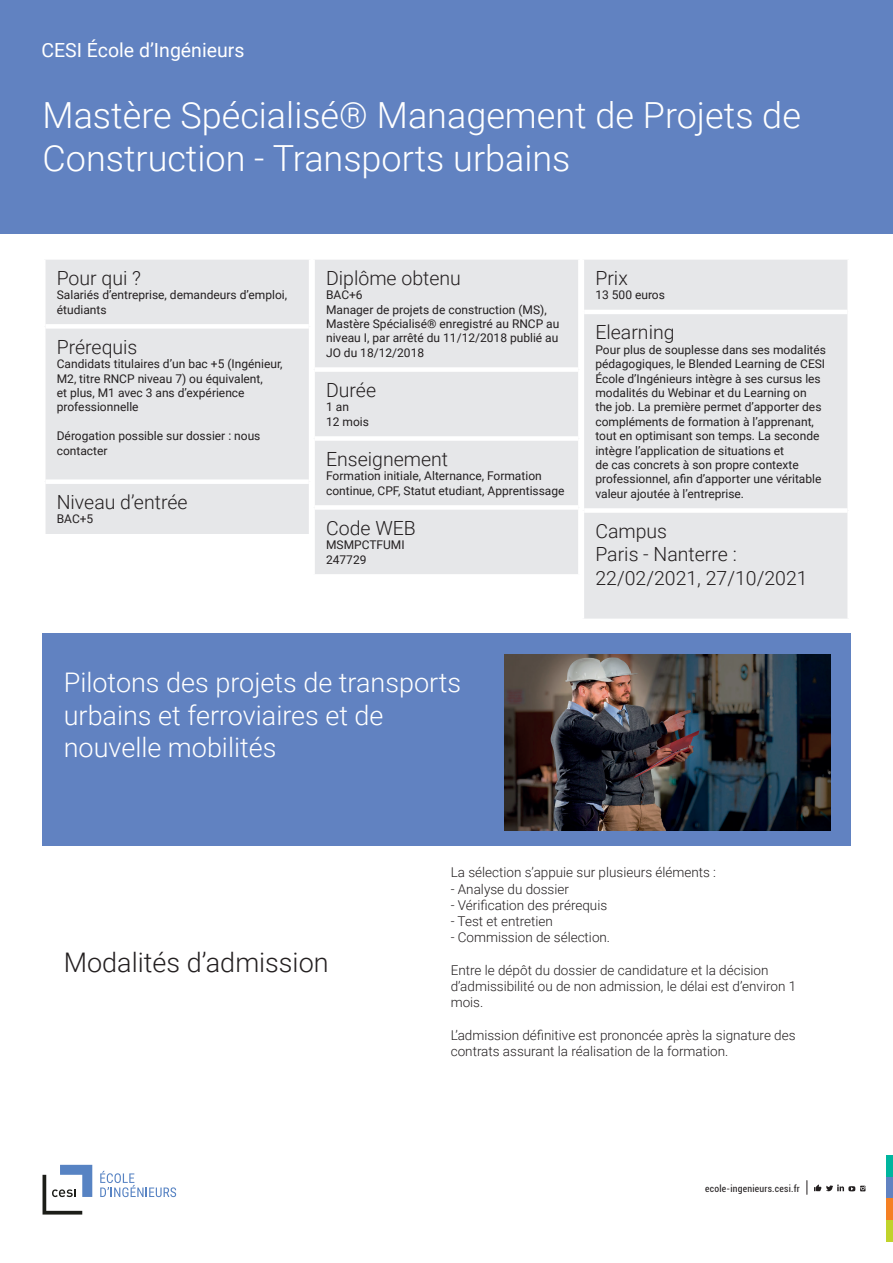
<style>
.page{position:relative;width:893px;height:1263px;background:#fff}
.page>*{position:absolute;margin:0;border:0;box-sizing:border-box;transform-origin:0 0}
.t1{font:300 36px/43.2px "Roboto";color:#fff}
.t2{font:300 27px/32.4px "Roboto";color:#fff}
.t3{font:300 27px "Roboto";color:#231f20}
.t4{font:300 19.5px/23.4px "Roboto";color:#231f20}
.t5{font:19.5px "Roboto";color:#fff}
.t6{font:300 13.5px/16.2px "Roboto";color:#231f20}
.t7{font:12px/14.4px "Roboto";color:#231f20}
.t8{font:condensed 9.6px "Roboto";letter-spacing:.025em;color:#231f20}
</style>
<div class="page">
<div style="left:0;top:0;width:893px;height:234px;background:#6182c1"></div>
<div style="left:46px;top:260px;width:263px;height:274px;background:#e6e7e9"></div>
<div style="left:46px;top:324px;width:263px;height:5px;background:#fff"></div>
<div style="left:46px;top:479px;width:263px;height:5px;background:#fff"></div>
<div style="left:315px;top:260px;width:263px;height:314px;background:#e6e7e9"></div>
<div style="left:315px;top:367px;width:263px;height:5px;background:#fff"></div>
<div style="left:315px;top:436px;width:263px;height:5px;background:#fff"></div>
<div style="left:315px;top:505px;width:263px;height:5px;background:#fff"></div>
<div style="left:584px;top:260px;width:263px;height:359px;background:#e6e7e9"></div>
<div style="left:584px;top:508px;width:263px;height:5px;background:#fff"></div>
<hr style="left:584px;top:310px;width:263px;height:4px;background:#fff">
<div style="left:43px;top:633px;width:808px;height:213px;background:#6182c1"></div>
<img style="left:505px;top:654px;width:325px;height:177px">
<div style="left:886px;top:1220px;width:7px;height:21px;background:#c0d32b"></div>
<div style="left:886px;top:1198px;width:7px;height:22px;background:#f58023"></div>
<div style="left:886px;top:1176px;width:7px;height:22px;background:#6182c1"></div>
<div style="left:886px;top:1155px;width:7px;height:21px;background:#00b59e"></div>
<svg style="left:807px;top:1180px;width:1px;height:14px"></svg>
<svg style="left:814px;top:1184px;width:51px;height:7px"></svg>
<svg style="left:43px;top:1165px;width:49px;height:49px"></svg>
<svg style="left:100px;top:1171px;width:76px;height:26px"></svg>
<h3 class="t5" style="left:41px;top:37px;width:205px">CESI École d’Ingénieurs</h3>
<h1 class="t1" style="left:43px;top:92px;width:760px">Mastère Spécialisé® Management de Projets de<br>Construction - Transports urbains</h1>
<h3 class="t4" style="left:57px;top:265px;width:86px">Pour qui ?</h3>
<p class="t7" style="left:57px;top:287px;width:232px">Salariés d’entreprise, demandeurs d’emploi, étudiants</p>
<h3 class="t4" style="left:57px;top:334px;width:82px">Prérequis</h3>
<p class="t7" style="left:57px;top:356px;width:227px">Candidats titulaires d’un bac +5 (Ingénieur, M2, titre RNCP niveau 7) ou équivalent,<br>et plus, M1 avec 3 ans d’expérience professionnelle</p>
<p class="t7" style="left:57px;top:428px;width:205px">Dérogation possible sur dossier : nous contacter</p>
<h3 class="t4" style="left:57px;top:490px;width:132px">Niveau d’entrée</h3>
<p class="t7" style="left:57px;top:512px;width:38px">BAC+5</p>
<h3 class="t4" style="left:326px;top:265px;width:136px">Diplôme obtenu</h3>
<p class="t7" style="left:326px;top:287px;width:235px">BAC+6<br>Manager de projets de construction (MS),<br>Mastère Spécialisé® enregistré au RNCP au niveau I, par arrêté du 11/12/2018 publié au<br>JO du 18/12/2018</p>
<h3 class="t4" style="left:326px;top:378px;width:52px">Durée</h3>
<p class="t7" style="left:326px;top:399px;width:44px">1 an<br>12 mois</p>
<h3 class="t4" style="left:326px;top:446px;width:124px">Enseignement</h3>
<p class="t7" style="left:326px;top:468px;width:240px">Formation initiale, Alternance, Formation continue, CPF, Statut etudiant, Apprentissage</p>
<h3 class="t4" style="left:326px;top:515px;width:91px">Code WEB</h3>
<p class="t7" style="left:326px;top:537px;width:80px">MSMPCTFUMI<br>247729</p>
<h3 class="t4" style="left:595px;top:265px;width:34px">Prix</h3>
<p class="t7" style="left:595px;top:287px;width:71px">13 500 euros</p>
<h3 class="t4" style="left:595px;top:320px;width:81px">Elearning</h3>
<p class="t7" style="left:595px;top:342px;width:232px">Pour plus de souplesse dans ses modalités pédagogiques, le Blended Learning de CESI École d’Ingénieurs intègre à ses cursus les modalités du Webinar et du Learning on the job. La première permet d’apporter des compléments de formation à l’apprenant, tout en optimisant son temps. La seconde intègre l’application de situations et<br>de cas concrets à son propre contexte professionnel, afin d’apporter une véritable valeur ajoutée à l’entreprise.</p>
<h3 class="t4" style="left:595px;top:518px;width:214px">Campus<br>Paris - Nanterre :<br>22/02/2021, 27/10/2021</h3>
<h2 class="t2" style="left:64px;top:666px;width:399px">Pilotons des projets de transports urbains et ferroviaires et de nouvelle mobilités</h2>
<h2 class="t3" style="left:64px;top:943px;width:266px">Modalités d’admission</h2>
<p class="t6" style="left:451px;top:864px;width:267px">La sélection s’appuie sur plusieurs éléments :</p>
<p class="t6" style="left:451px;top:880px;width:120px">- Analyse du dossier</p>
<p class="t6" style="left:451px;top:896px;width:158px">- Vérification des prérequis</p>
<p class="t6" style="left:451px;top:913px;width:104px">- Test et entretien</p>
<p class="t6" style="left:451px;top:929px;width:161px">- Commission de sélection.</p>
<p class="t6" style="left:451px;top:961px;width:347px">Entre le dépôt du dossier de candidature et la décision d’admissibilité ou de non admission, le délai est d’environ 1 mois.</p>
<p class="t6" style="left:451px;top:1026px;width:346px">L’admission définitive est prononcée après la signature des contrats assurant la réalisation de la formation.</p>
<p class="t8" style="left:705px;top:1182px;width:96px">ecole-ingenieurs.cesi.fr</p>
</div>
